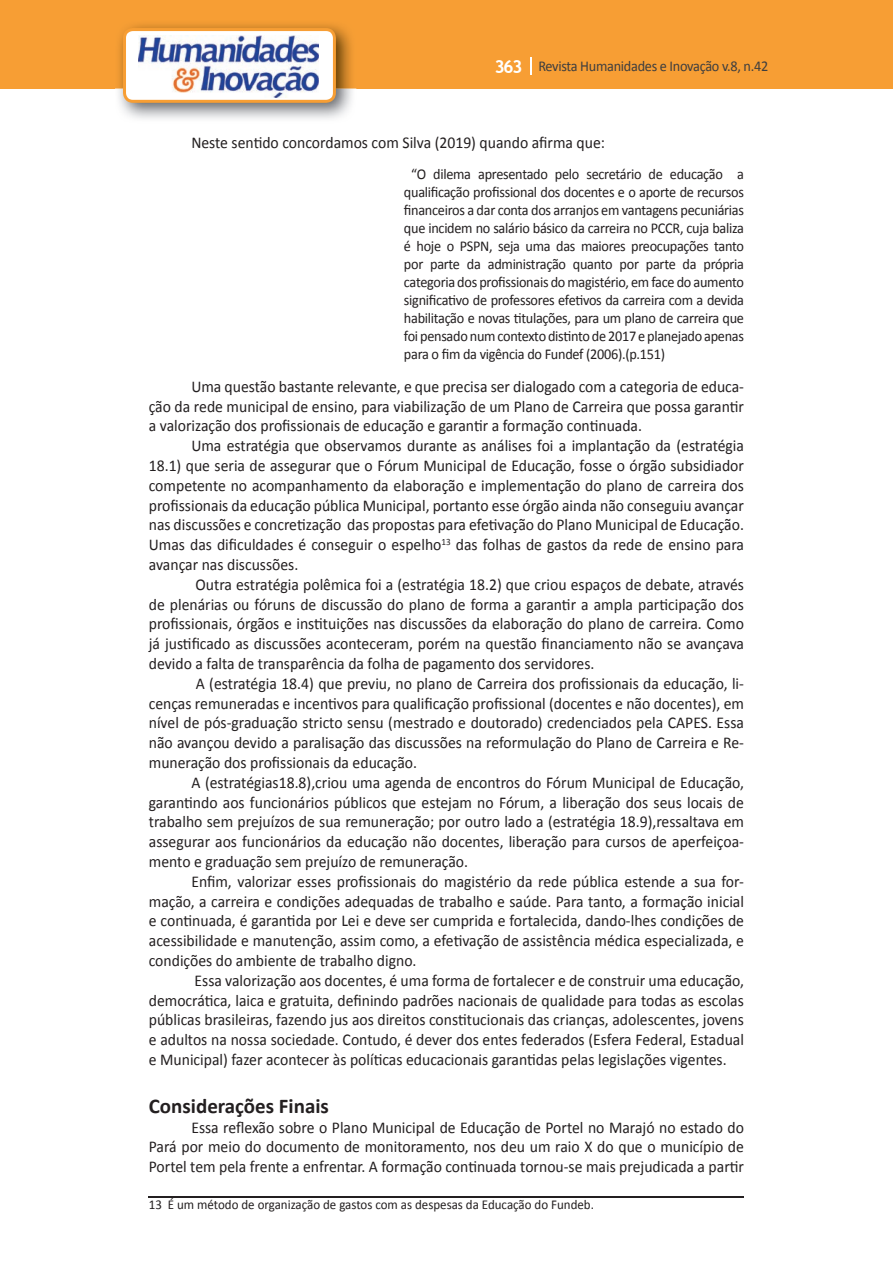
<style>
.page{position:relative;width:893px;height:1263px;background:#fff}
.page>*{position:absolute;margin:0;border:0;box-sizing:border-box;transform-origin:0 0}
.t1{font:700 21px "Calibri";color:#231f20}
.t2{font:16.5px/19.8px "Calibri";color:#231f20;text-align:justify;scale:.95 1}
.t3{font:15px/18px "Calibri";letter-spacing:-.02em;color:#231f20;text-align:justify;scale:.95 1}
.t4{font:15px "Calibri";letter-spacing:-.02em;color:#3e3e3f;scale:.95 1}
.t5{font:13.5px "Calibri";color:#231f20;scale:.96 1}
.s1{font-family:"Trebuchet MS";font-weight:700;font-size:18px;color:#fff}
</style>
<div class="page">
<div style="left:0;top:0;width:893px;height:88px;background:#f79e34"></div>
<svg style="left:530px;top:57px;width:2px;height:18px"></svg>
<img style="left:115px;top:24px;width:241px;height:95px">
<svg style="left:123px;top:28px;width:213px;height:75px"></svg>
<hr style="left:149px;top:1196px;width:595px;height:2px;background:#231f20">
<p class="t4" style="left:495px;top:57px;width:290px"><span class="s1">363</span> Revista Humanidades e Inovação v.8, n.42</p>
<p class="t2" style="left:191px;top:133px;width:437px">Neste sentido concordamos com Silva (2019) quando afirma que:</p>
<p class="t3" style="left:404px;top:165px;width:360px;text-indent:7px">“O dilema apresentado pelo secretário de educação a qualificação profissional dos docentes e o aporte de recursos financeiros a dar conta dos arranjos em vantagens pecuniárias que incidem no salário básico da carreira no PCCR, cuja baliza é hoje o PSPN, seja uma das maiores preocupações tanto por parte da administração quanto por parte da própria categoria dos profissionais do magistério, em face do aumento significativo de professores efetivos da carreira com a devida habilitação e novas titulações, para um plano de carreira que foi pensado num contexto distinto de 2017 e planejado apenas para o fim da vigência do Fundef (2006).(p.151)</p>
<p class="t2" style="left:149px;top:376px;width:628px;text-indent:43px">Uma questão bastante relevante, e que precisa ser dialogado com a categoria de educa&shy;ção da rede municipal de ensino, para viabilização de um Plano de Carreira que possa garantir a valorização dos profissionais de educação e garantir a formação continuada.</p>
<p class="t2" style="left:149px;top:436px;width:628px;text-indent:43px">Uma estratégia que observamos durante as análises foi a implantação da (estratégia 18.1) que seria de assegurar que o Fórum Municipal de Educação, fosse o órgão subsidiador competente no acompanhamento da elaboração e implementação do plano de carreira dos profissionais da educação pública Municipal, portanto esse órgão ainda não conseguiu avançar nas discussões e concretização das propostas para efetivação do Plano Municipal de Educação.<br>Umas das dificuldades é conseguir o espelho<sup>13</sup> das folhas de gastos da rede de ensino para avançar nas discussões.</p>
<p class="t2" style="left:149px;top:574px;width:628px;text-indent:47px">Outra estratégia polêmica foi a (estratégia 18.2) que criou espaços de debate, através de plenárias ou fóruns de discussão do plano de forma a garantir a ampla participação dos profissionais, órgãos e instituições nas discussões da elaboração do plano de carreira. Como já justificado as discussões aconteceram, porém na questão financiamento não se avançava devido a falta de transparência da folha de pagamento dos servidores.</p>
<p class="t2" style="left:149px;top:673px;width:628px;text-indent:47px">A (estratégia 18.4) que previu, no plano de Carreira dos profissionais da educação, li&shy;cenças remuneradas e incentivos para qualificação profissional (docentes e não docentes), em nível de pós-graduação stricto sensu (mestrado e doutorado) credenciados pela CAPES. Essa não avançou devido a paralisação das discussões na reformulação do Plano de Carreira e Re&shy;muneração dos profissionais da educação.</p>
<p class="t2" style="left:149px;top:772px;width:628px;text-indent:43px">A (estratégias18.8),criou uma agenda de encontros do Fórum Municipal de Educação, garantindo aos funcionários públicos que estejam no Fórum, a liberação dos seus locais de trabalho sem prejuízos de sua remuneração; por outro lado a (estratégia 18.9),ressaltava em assegurar aos funcionários da educação não docentes, liberação para cursos de aperfeiçoa&shy;mento e graduação sem prejuízo de remuneração.</p>
<p class="t2" style="left:149px;top:871px;width:628px;text-indent:43px">Enfim, valorizar esses profissionais do magistério da rede pública estende a sua for&shy;mação, a carreira e condições adequadas de trabalho e saúde. Para tanto, a formação inicial e continuada, é garantida por Lei e deve ser cumprida e fortalecida, dando-lhes condições de acessibilidade e manutenção, assim como, a efetivação de assistência médica especializada, e condições do ambiente de trabalho digno.</p>
<p class="t2" style="left:149px;top:970px;width:628px;text-indent:46px">Essa valorização aos docentes, é uma forma de fortalecer e de construir uma educação, democrática, laica e gratuita, definindo padrões nacionais de qualidade para todas as escolas públicas brasileiras, fazendo jus aos direitos constitucionais das crianças, adolescentes, jovens e adultos na nossa sociedade. Contudo, é dever dos entes federados (Esfera Federal, Estadual e Municipal) fazer acontecer às políticas educacionais garantidas pelas legislações vigentes.</p>
<p class="t1" style="left:149px;top:1092px;width:182px">Considerações Finais</p>
<p class="t2" style="left:149px;top:1117px;width:628px;text-indent:43px">Essa reflexão sobre o Plano Municipal de Educação de Portel no Marajó no estado do Pará por meio do documento de monitoramento, nos deu um raio X do que o município de Portel tem pela frente a enfrentar. A formação continuada tornou-se mais prejudicada a partir</p>
<p class="t5" style="left:149px;top:1196px;width:465px">13 É um método de organização de gastos com as despesas da Educação do Fundeb.</p>
</div>
